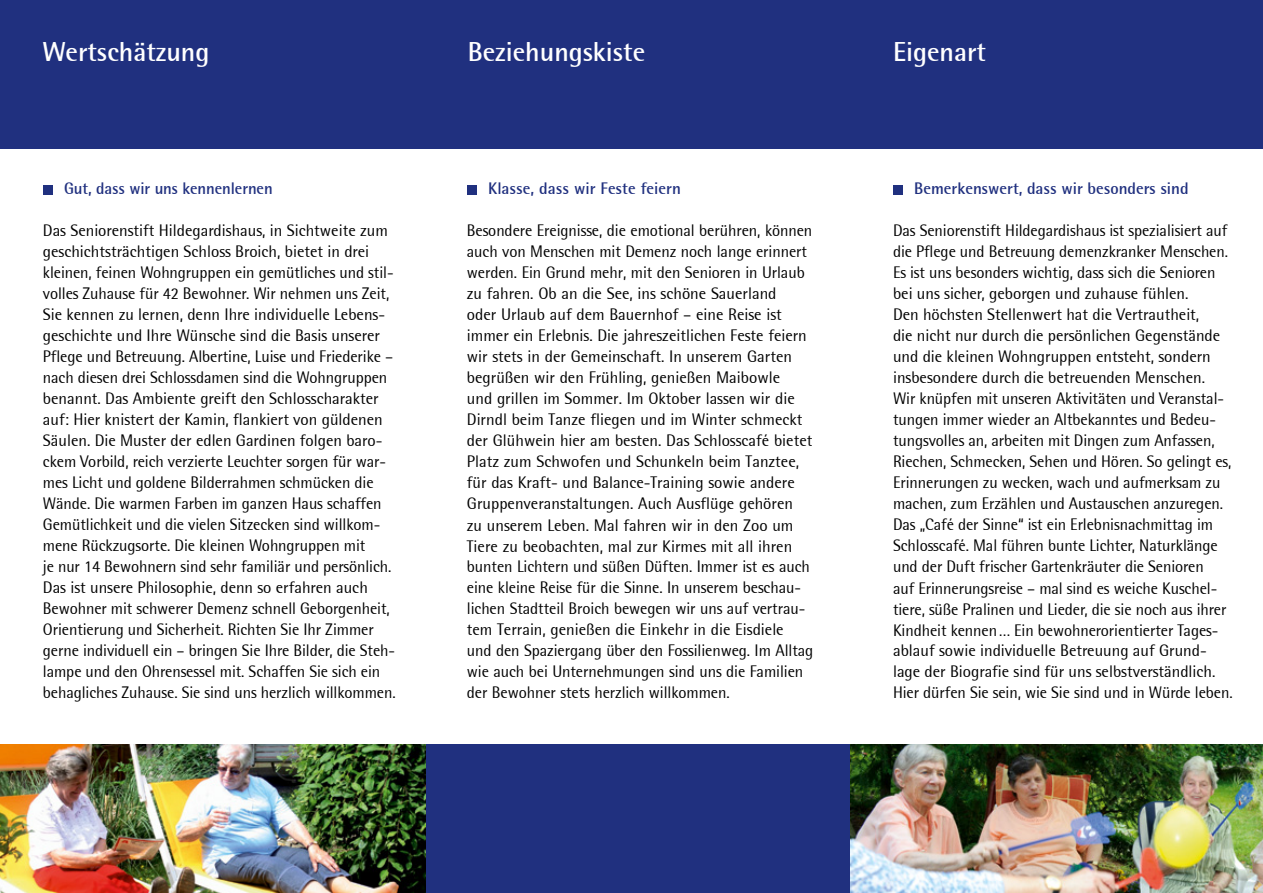
<style>
.page{position:relative;width:1263px;height:893px;background:#fff}
.page>*{position:absolute;margin:0;border:0;box-sizing:border-box;transform-origin:0 0}
.t1{font:700 27px "Rotis Semi Sans";color:#fff}
.t2{font:16.5px/21px "Rotis Semi Sans";letter-spacing:-.005em;color:#000}
.t3{font:700 16.5px "Rotis Semi Sans";color:#20307f}
</style>
<div class="page">
<div style="left:0;top:0;width:1263px;height:149px;background:#20307f"></div>
<div style="left:0;top:745px;width:1263px;height:148px;background:#20307f"></div>
<img style="left:850px;top:745px;width:413px;height:148px">
<div style="left:893px;top:185px;width:9px;height:9px;background:#20307f"></div>
<img style="left:0;top:745px;width:425px;height:148px">
<div style="left:43px;top:185px;width:9px;height:9px;background:#20307f"></div>
<div style="left:467px;top:185px;width:9px;height:9px;background:#20307f"></div>
<h1 class="t1" style="left:43px;top:36px;width:168px">Wertschätzung</h1>
<h1 class="t1" style="left:468px;top:36px;width:179px">Beziehungskiste</h1>
<p class="t3" style="left:64px;top:179px;width:210px">Gut, dass wir uns kennenlernen</p>
<p class="t2" style="left:43px;top:220px;width:354px">Das Seniorenstift Hildegardishaus, in Sichtweite zum geschichtsträchtigen Schloss Broich, bietet in drei kleinen, feinen Wohngruppen ein gemütliches und stil&shy;volles Zuhause für 42 Bewohner. Wir nehmen uns Zeit, Sie kennen zu lernen, denn Ihre individuelle Lebens&shy;geschichte und Ihre Wünsche sind die Basis unserer Pflege und Betreuung. Albertine, Luise und Friederike – nach diesen drei Schlossdamen sind die Wohngruppen benannt. Das Ambiente greift den Schlosscharakter auf: Hier knistert der Kamin, flankiert von güldenen Säulen. Die Muster der edlen Gardinen folgen baro&shy;ckem Vorbild, reich verzierte Leuchter sorgen für war&shy;mes Licht und goldene Bilderrahmen schmücken die Wände. Die warmen Farben im ganzen Haus schaffen Gemütlichkeit und die vielen Sitzecken sind willkom&shy;mene Rückzugsorte. Die kleinen Wohngruppen mit<br>je nur 14 Bewohnern sind sehr familiär und persönlich.<br>Das ist unsere Philosophie, denn so erfahren auch Bewohner mit schwerer Demenz schnell Geborgenheit, Orientierung und Sicherheit. Richten Sie Ihr Zimmer gerne individuell ein – bringen Sie Ihre Bilder, die Steh&shy;lampe und den Ohrensessel mit. Schaffen Sie sich ein behagliches Zuhause. Sie sind uns herzlich willkommen.</p>
<p class="t3" style="left:488px;top:179px;width:194px">Klasse, dass wir Feste feiern</p>
<p class="t2" style="left:467px;top:220px;width:348px">Besondere Ereignisse, die emotional berühren, können auch von Menschen mit Demenz noch lange erinnert werden. Ein Grund mehr, mit den Senioren in Urlaub zu fahren. Ob an die See, ins schöne Sauerland<br>oder Urlaub auf dem Bauernhof – eine Reise ist immer ein Erlebnis. Die jahreszeitlichen Feste feiern wir stets in der Gemeinschaft. In unserem Garten begrüßen wir den Frühling, genießen Maibowle<br>und grillen im Sommer. Im Oktober lassen wir die Dirndl beim Tanze fliegen und im Winter schmeckt der Glühwein hier am besten. Das Schlosscafé bietet Platz zum Schwofen und Schunkeln beim Tanztee, für das Kraft- und Balance-Training sowie andere Gruppenveranstaltungen. Auch Ausflüge gehören<br>zu unserem Leben. Mal fahren wir in den Zoo um Tiere zu beobachten, mal zur Kirmes mit all ihren bunten Lichtern und süßen Düften. Immer ist es auch eine kleine Reise für die Sinne. In unserem beschau&shy;lichen Stadtteil Broich bewegen wir uns auf vertrau&shy;tem Terrain, genießen die Einkehr in die Eisdiele<br>und den Spaziergang über den Fossilienweg. Im Alltag wie auch bei Unternehmungen sind uns die Familien der Bewohner stets herzlich willkommen.</p>
<h1 class="t1" style="left:893px;top:36px;width:95px">Eigenart</h1>
<p class="t3" style="left:914px;top:179px;width:276px">Bemerkenswert, dass wir besonders sind</p>
<p class="t2" style="left:893px;top:220px;width:341px">Das Seniorenstift Hildegardishaus ist spezialisiert auf die Pflege und Betreuung demenzkranker Menschen.<br>Es ist uns besonders wichtig, dass sich die Senioren bei uns sicher, geborgen und zuhause fühlen.<br>Den höchsten Stellenwert hat die Vertrautheit,<br>die nicht nur durch die persönlichen Gegenstände und die kleinen Wohngruppen entsteht, sondern insbesondere durch die betreuenden Menschen.<br>Wir knüpfen mit unseren Aktivitäten und Veranstal&shy;tungen immer wieder an Altbekanntes und Bedeu&shy;tungsvolles an, arbeiten mit Dingen zum Anfassen, Riechen, Schmecken, Sehen und Hören. So gelingt es, Erinnerungen zu wecken, wach und aufmerksam zu machen, zum Erzählen und Austauschen anzuregen.<br>Das „Café der Sinne“ ist ein Erlebnisnachmittag im Schlosscafé. Mal führen bunte Lichter, Naturklänge und der Duft frischer Gartenkräuter die Senioren<br>auf Erinnerungsreise – mal sind es weiche Kuschel&shy;tiere, süße Pralinen und Lieder, die sie noch aus ihrer Kindheit kennen… Ein bewohnerorientierter Tages&shy;ablauf sowie individuelle Betreuung auf Grund&shy;lage der Biografie sind für uns selbstverständlich.<br>Hier dürfen Sie sein, wie Sie sind und in Würde leben.</p>
</div>
